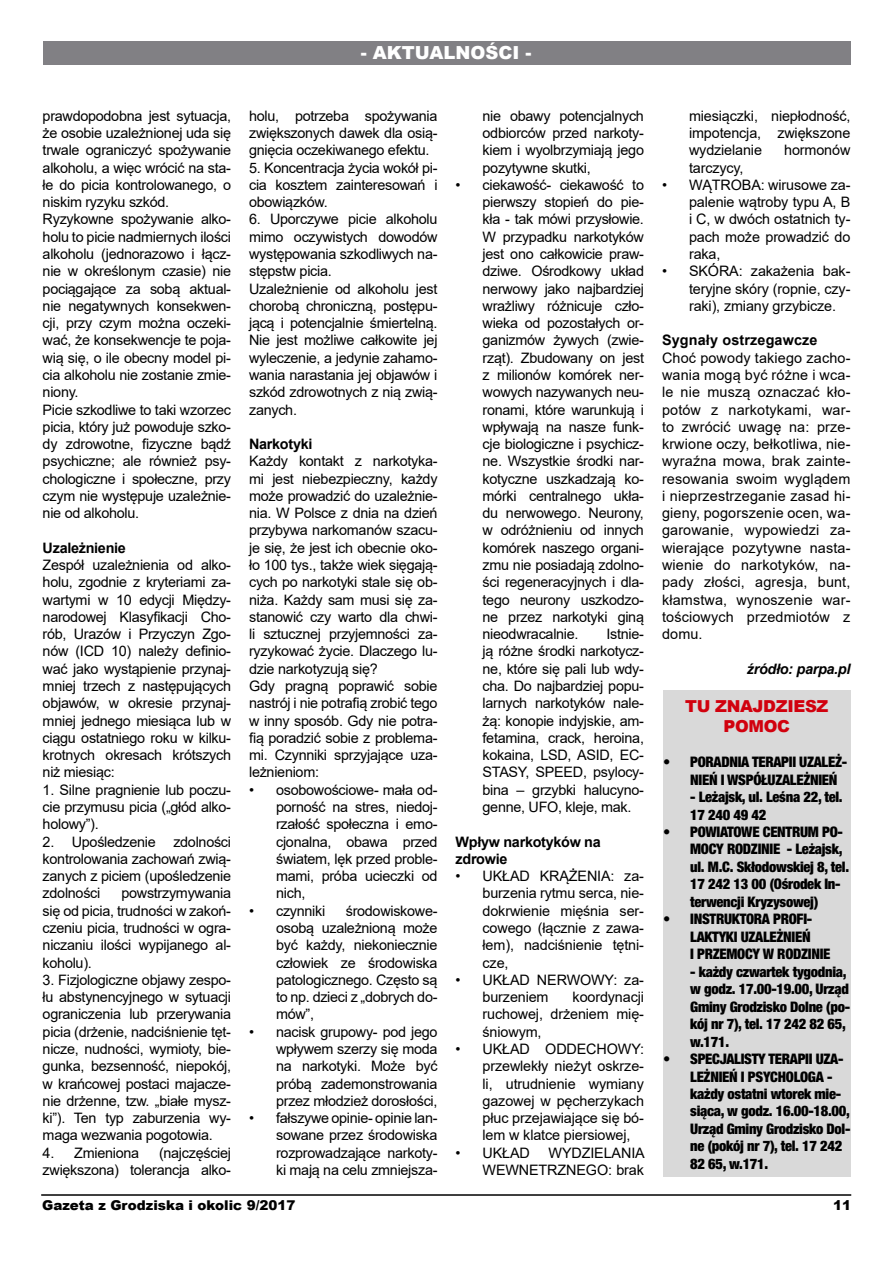
<style>
.page{position:relative;width:893px;height:1263px;background:#fff}
.page>*{position:absolute;margin:0;border:0;box-sizing:border-box;transform-origin:0 0}
.t1{font:900 18px "Arial";color:#fff}
.t2{font:900 16.5px/19.8px "Arial";letter-spacing:-.02em;color:#d1010e;text-align:center}
.t3{font:900 condensed 14.55px/17.4px "Helvetica Neue LT Pro";letter-spacing:-.02em;color:#000}
.t4{font:14.4px/17.2px "Arial";letter-spacing:-.02em;color:#000;text-align:justify}
.t5{font:700 14.4px/17.2px "Arial";letter-spacing:-.02em;color:#000}
.t6{font:700 14.4px "Arial";letter-spacing:.01em;color:#000}
.t7{font:italic 700 14.4px "Arial";letter-spacing:-.02em;color:#000}
.t8{font:900 13.5px "Arial";color:#000}
</style>
<div class="page">
<div style="left:43px;top:42px;width:807px;height:23px;background:#818084"></div>
<hr style="left:41px;top:1194px;width:810px;height:2px;background:#000">
<div style="left:663px;top:690px;width:187px;height:486px;background:#d9d9d9"></div>
<p class="t1" style="left:361px;top:39px;width:172px">- AKTUALNOŚCI -</p>
<p class="t4" style="left:43px;top:107px;width:190px;text-align:left">prawdopodobna jest sytuacja, że osobie uzależnionej uda się trwale ograniczyć spożywanie alkoholu, a więc wrócić na sta&shy;łe do picia kontrolowanego, o niskim ryzyku szkód.<br>Ryzykowne spożywanie alko&shy;holu to picie nadmiernych ilości alkoholu (jednorazowo i łącz&shy;nie w określonym czasie) nie pociągające za sobą aktual&shy;nie negatywnych konsekwen&shy;cji, przy czym można oczeki&shy;wać, że konsekwencje te poja&shy;wią się, o ile obecny model pi&shy;cia alkoholu nie zostanie zmie&shy;niony.<br>Picie szkodliwe to taki wzorzec picia, który już powoduje szko&shy;dy zdrowotne, fizyczne bądź psychiczne; ale również psy&shy;chologiczne i społeczne, przy czym nie występuje uzależnie&shy;nie od alkoholu.</p>
<p class="t5" style="left:43px;top:539px;width:85px">Uzależnienie</p>
<p class="t4" style="left:43px;top:556px;width:190px">Zespół uzależnienia od alko&shy;holu, zgodnie z kryteriami za&shy;wartymi w 10 edycji Między&shy;narodowej Klasyfikacji Cho&shy;rób, Urazów i Przyczyn Zgo&shy;nów (ICD 10) należy definio&shy;wać jako wystąpienie przynaj&shy;mniej trzech z następujących objawów, w okresie przynaj&shy;mniej jednego miesiąca lub w ciągu ostatniego roku w kilku&shy;krotnych okresach krótszych niż miesiąc:</p>
<p class="t4" style="left:43px;top:781px;width:190px">1. Silne pragnienie lub poczu&shy;cie przymusu picia („głód alko&shy;holowy”).</p>
<p class="t4" style="left:43px;top:833px;width:190px">2. Upośledzenie zdolności kontrolowania zachowań zwią&shy;zanych z piciem (upośledzenie zdolności</p>
<p class="t4" style="left:43px;top:885px;width:190px;text-indent:79px">powstrzymywania się od picia, trudności w zakoń&shy;czeniu picia, trudności w ogra&shy;niczaniu ilości wypijanego al&shy;koholu).</p>
<p class="t4" style="left:43px;top:971px;width:190px">3. Fizjologiczne objawy zespo&shy;łu abstynencyjnego w sytuacji ograniczenia lub przerywania picia (drżenie, nadciśnienie tęt&shy;nicze, nudności, wymioty, bie&shy;gunka, bezsenność, niepokój, w krańcowej postaci majacze&shy;nie drżenne, tzw. „białe mysz&shy;ki”). Ten typ zaburzenia wy&shy;maga wezwania pogotowia.</p>
<p class="t4" style="left:43px;top:1144px;width:98px">4. Zmieniona</p>
<p class="t4" style="left:43px;top:1144px;width:190px;text-align:right">(najczęściej<br>zwiększona) tolerancja alko-</p>
<p class="t4" style="left:249px;top:107px;width:190px">holu, potrzeba spożywania zwiększonych dawek dla osią&shy;gnięcia oczekiwanego efektu.</p>
<p class="t4" style="left:249px;top:159px;width:190px">5. Koncentracja życia wokół pi&shy;cia kosztem zainteresowań i obowiązków.</p>
<p class="t4" style="left:249px;top:211px;width:190px;text-align:left">6. Uporczywe picie alkoholu mimo oczywistych dowodów występowania szkodliwych na&shy;stępstw picia.<br>Uzależnienie od alkoholu jest chorobą chroniczną, postępu&shy;jącą i potencjalnie śmiertelną.<br>Nie jest możliwe całkowite jej wyleczenie, a jedynie zahamo&shy;wania narastania jej objawów i szkód zdrowotnych z nią zwią&shy;zanych.</p>
<p class="t5" style="left:249px;top:435px;width:65px">Narkotyki</p>
<p class="t4" style="left:249px;top:453px;width:190px;text-align:left">Każdy kontakt z narkotyka&shy;mi jest niebezpieczny, każdy może prowadzić do uzależnie&shy;nia. W Polsce z dnia na dzień przybywa narkomanów szacu&shy;je się, że jest ich obecnie oko&shy;ło 100 tys., także wiek sięgają&shy;cych po narkotyki stale się ob&shy;niża. Każdy sam musi się za&shy;stanowić czy warto dla chwi&shy;li sztucznej przyjemności za&shy;ryzykować życie. Dlaczego lu&shy;dzie narkotyzują się?<br>Gdy pragną poprawić sobie nastrój i nie potrafią zrobić tego w inny sposób. Gdy nie potra&shy;fią poradzić sobie z problema&shy;mi. Czynniki sprzyjające uza&shy;leżnieniom:</p>
<p class="t4" style="left:276px;top:781px;width:163px;text-indent:-27px">• osobowościowe- mała od&shy;porność na stres, niedoj&shy;rzałość społeczna i emo&shy;cjonalna, obawa przed światem, lęk przed proble&shy;mami, próba ucieczki od nich,</p>
<p class="t4" style="left:249px;top:902px;width:78px">• czynniki</p>
<p class="t4" style="left:276px;top:902px;width:163px;text-indent:70px">środowiskowe&shy;osobą uzależnioną może być każdy, niekoniecznie człowiek ze środowiska patologicznego. Często są to np. dzieci z „dobrych do&shy;mów”,</p>
<p class="t4" style="left:276px;top:1023px;width:163px;text-indent:-27px">• nacisk grupowy- pod jego wpływem szerzy się moda na narkotyki. Może być próbą zademonstrowania przez młodzież dorosłości,</p>
<p class="t4" style="left:276px;top:1109px;width:163px;text-indent:-27px">• fałszywe opinie- opinie lan&shy;sowane przez środowiska rozprowadzające narkoty&shy;ki mają na celu zmniejsza-</p>
<p class="t4" style="left:483px;top:107px;width:163px">nie obawy potencjalnych odbiorców przed narkoty&shy;kiem i wyolbrzymiają jego pozytywne skutki,</p>
<p class="t4" style="left:483px;top:176px;width:163px;text-indent:-27px">• ciekawość- ciekawość to pierwszy stopień do pie&shy;kła - tak mówi przysłowie.<br>W przypadku narkotyków jest ono całkowicie praw&shy;dziwe. Ośrodkowy układ nerwowy jako najbardziej wrażliwy różnicuje czło&shy;wieka od pozostałych or&shy;ganizmów żywych (zwie&shy;rząt). Zbudowany on jest z milionów komórek ner&shy;wowych nazywanych neu&shy;ronami, które warunkują i wpływają na nasze funk&shy;cje biologiczne i psychicz&shy;ne. Wszystkie środki nar&shy;kotyczne uszkadzają ko&shy;mórki centralnego ukła&shy;du nerwowego. Neurony, w odróżnieniu od innych komórek naszego organi&shy;zmu nie posiadają zdolno&shy;ści regeneracyjnych i dla&shy;tego neurony uszkodzo&shy;ne przez narkotyki giną nieodwracalnie.</p>
<p class="t4" style="left:483px;top:625px;width:163px;text-indent:124px">Istnie&shy;ją różne środki narkotycz&shy;ne, które się pali lub wdy&shy;cha. Do najbardziej popu&shy;larnych narkotyków nale&shy;żą: konopie indyjskie, am&shy;fetamina, crack, heroina, kokaina, LSD, ASID, EC-STASY, SPEED, psylocy&shy;bina – grzybki halucyno&shy;genne, UFO, kleje, mak.</p>
<p class="t5" style="left:456px;top:833px;width:147px">Wpływ narkotyków na zdrowie</p>
<p class="t4" style="left:483px;top:867px;width:163px;text-indent:-27px">• UKŁAD KRĄŻENIA: za&shy;burzenia rytmu serca, nie&shy;dokrwienie mięśnia ser&shy;cowego (łącznie z zawa&shy;łem), nadciśnienie tętni&shy;cze,</p>
<p class="t4" style="left:483px;top:971px;width:163px;text-indent:-27px">• UKŁAD NERWOWY: za&shy;burzeniem</p>
<p class="t4" style="left:483px;top:988px;width:163px;text-indent:90px">koordynacji ruchowej, drżeniem mię&shy;śniowym,</p>
<p class="t4" style="left:483px;top:1040px;width:163px;text-indent:-27px">• UKŁAD ODDECHOWY: przewlekły nieżyt oskrze&shy;li, utrudnienie wymiany gazowej w pęcherzykach płuc przejawiające się bó&shy;lem w klatce piersiowej,</p>
<p class="t4" style="left:456px;top:1144px;width:76px">• UKŁAD</p>
<p class="t4" style="left:483px;top:1144px;width:164px;text-align:right">WYDZIELANIA<br>WEWNETRZNEGO: brak</p>
<p class="t4" style="left:689px;top:107px;width:163px">miesiączki, niepłodność, impotencja, zwiększone wydzielanie</p>
<p class="t4" style="left:784px;top:141px;width:68px">hormonów</p>
<p class="t4" style="left:689px;top:159px;width:56px">tarczycy,</p>
<p class="t4" style="left:689px;top:176px;width:163px;text-indent:-27px">• WĄTROBA: wirusowe za&shy;palenie wątroby typu A, B i C, w dwóch ostatnich ty&shy;pach może prowadzić do raka,</p>
<p class="t4" style="left:689px;top:262px;width:163px;text-indent:-27px">• SKÓRA: zakażenia bak&shy;teryjne skóry (ropnie, czy&shy;raki), zmiany grzybicze.</p>
<p class="t6" style="left:662px;top:330px;width:157px">Sygnały ostrzegawcze</p>
<p class="t4" style="left:662px;top:349px;width:190px">Choć powody takiego zacho&shy;wania mogą być różne i wca&shy;le nie muszą oznaczać kło&shy;potów z narkotykami, war&shy;to zwrócić uwagę na: prze&shy;krwione oczy, bełkotliwa, nie&shy;wyraźna mowa, brak zainte&shy;resowania swoim wyglądem i nieprzestrzeganie zasad hi&shy;gieny, pogorszenie ocen, wa&shy;garowanie, wypowiedzi za&shy;wierające pozytywne nasta&shy;wienie do narkotyków, na&shy;pady złości, agresja, bunt, kłamstwa, wynoszenie war&shy;tościowych przedmiotów z domu.</p>
<p class="t7" style="left:747px;top:659px;width:105px">źródło: parpa.pl</p>
<p class="t2" style="left:685px;top:696px;width:145px">TU ZNAJDZIESZ<br>POMOC</p>
<p class="t3" style="left:690px;top:753px;width:158px;text-indent:-27px">• Poradnia Terapii Uzależ&shy;nień i Współuzależnień</p>
<p class="t3" style="left:690px;top:788px;width:154px">- Leżajsk, ul. Leśna 22, tel.<br>17 240 49 42</p>
<p class="t3" style="left:690px;top:823px;width:160px;text-indent:-27px">• Powiatowe Centrum Po&shy;mocy Rodzinie - Leżajsk, ul. M.C. Skłodowskiej 8, tel.<br>17 242 13 00 (Ośrodek In&shy;terwencji Kryzysowej)</p>
<p class="t3" style="left:663px;top:910px;width:90px">• INSTRUKTORA</p>
<p class="t3" style="left:773px;top:910px;width:40px">PROFI-</p>
<p class="t3" style="left:690px;top:928px;width:63px">LAKTYKI UZALEŻNIEŃ<br>I PRZEMO</p>
<p class="t3" style="left:745px;top:945px;width:36px">CY W RODZINIE</p>
<p class="t3" style="left:690px;top:963px;width:161px">- każdy czwartek tygodnia, w godz. 17.00-19.00, Urząd<br>Gminy Grodzisko Dolne (po&shy;kój nr 7), tel. 17 242 82 65, w.171.</p>
<p class="t3" style="left:663px;top:1050px;width:71px">• SPECJALIS</p>
<p class="t3" style="left:752px;top:1050px;width:93px">TY TERAPII UZA-</p>
<p class="t3" style="left:690px;top:1067px;width:7px">LEŻNIEŃI</p>
<p class="t3" style="left:690px;top:1067px;width:162px;text-indent:58px">PSYCHOLOGA - każdy ostatni wtorek mie&shy;siąca, w godz. 16.00-18.00,<br>Urząd Gminy Grodzisko Dol&shy;ne (pokój nr 7), tel. 17 242<br>82 65, w.171.</p>
<p class="t8" style="left:42px;top:1196px;width:255px">Gazeta z Grodziska i okolic 9/2017</p>
<p class="t8" style="left:833px;top:1195px;width:20px">11</p>
</div>
